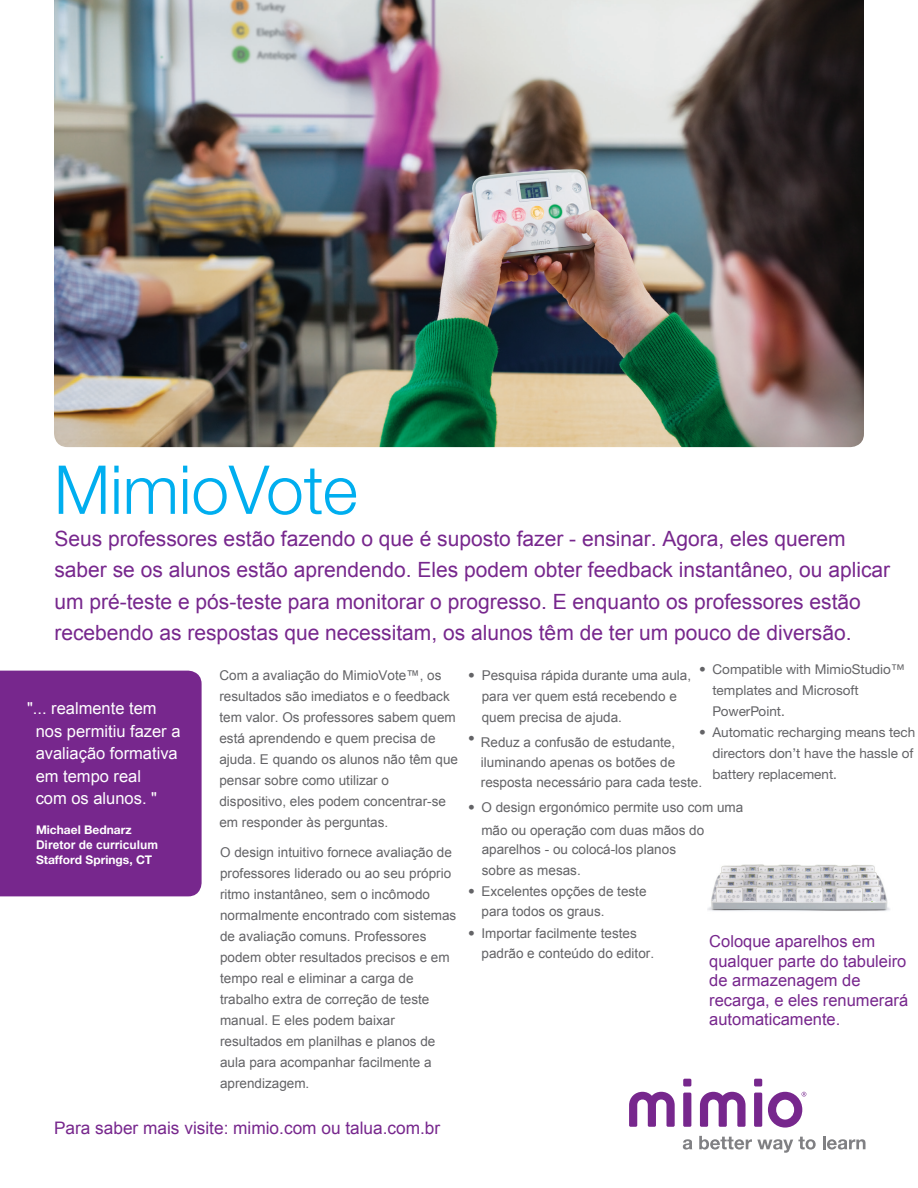
<style>
.page{position:relative;width:918px;height:1188px;background:#fff}
.page>*{position:absolute;margin:0;border:0;box-sizing:border-box;transform-origin:0 0}
.t1{font:300 67.5px "Helvetica Neue LTW1 G";color:#00aeef}
.t2{font:21px/31.5px "Arial";color:#77278d}
.t3{font:17.25px "Arial";color:#77278d}
.t4{font:16.5px/19.5px "Arial";color:#77278d}
.t5{font:16.5px/22.5px "Arial";color:#fff}
.t6{font:13.5px/21px "Arial";color:#636366}
.t7{font:13.5px/21px "Helvetica Neue LTW1 G";color:#636366}
.t8{font:700 12px "Helvetica Neue LTW1 G";color:#fff}
.t9{font:700 12px "Arial";color:#fff}
.s1{font-family:"Helvetica Neue LTW1 G"}
</style>
<div class="page">
<img style="left:54px;top:0;width:810px;height:447px">
<div style="left:0;top:671px;width:202px;height:225px;background:#77278d"></div>
<img style="left:707px;top:864px;width:183px;height:47px">
<svg style="left:629px;top:1092px;width:46px;height:35px"></svg>
<div style="left:683px;top:1093px;width:8px;height:34px;background:#77278d;border-radius:2px"></div>
<svg style="left:700px;top:1092px;width:46px;height:35px"></svg>
<div style="left:754px;top:1093px;width:8px;height:34px;background:#77278d;border-radius:2px"></div>
<div style="left:683px;top:1079px;width:8px;height:7px;background:#77278d;border-radius:2px"></div>
<div style="left:754px;top:1079px;width:8px;height:7px;background:#77278d;border-radius:2px"></div>
<svg style="left:683px;top:1139px;width:9px;height:11px"></svg>
<svg style="left:699px;top:1136px;width:117px;height:17px"></svg>
<svg style="left:823px;top:1136px;width:42px;height:14px"></svg>
<svg style="left:768px;top:1092px;width:38px;height:36px"></svg>
<h1 class="t1" style="left:54px;top:449px;width:305px">MimioVote</h1>
<p class="t2" style="left:54px;top:523px;width:837px">Seus professores estão fazendo o que é suposto fazer - ensinar. Agora, eles querem saber se os alunos estão aprendendo. Eles podem obter feedback instantâneo, ou aplicar um pré-teste e pós-teste para monitorar o progresso. E enquanto os professores estão recebendo as respostas que necessitam, os alunos têm de ter um pouco de diversão.</p>
<p class="t6" style="left:219px;top:665px;width:240px">Com a avaliação do MimioVote™, os resultados são imediatos e o feedback tem valor. Os professores sabem quem está aprendendo e quem precisa de ajuda. E quando os alunos não têm que pensar sobre como utilizar o dispositivo, eles podem concentrar-se em responder às perguntas.</p>
<p class="t6" style="left:220px;top:842px;width:238px">O design intuitivo fornece avaliação de professores liderado ou ao seu próprio ritmo instantâneo, sem o incômodo normalmente encontrado com sistemas de avaliação comuns. Professores podem obter resultados precisos e em tempo real e eliminar a carga de trabalho extra de correção de teste manual. E eles podem baixar resultados em planilhas e planos de aula para acompanhar facilmente a aprendizagem.</p>
<p class="t7" style="left:713px;top:658px;width:193px;text-indent:-14px">• Compatible with MimioStudio™ templates and Microsoft<br>PowerPoint.</p>
<p class="t7" style="left:713px;top:721px;width:204px;text-indent:-14px">• Automatic recharging means tech directors don’t have the hassle of battery replacement.</p>
<p class="t6" style="left:482px;top:665px;width:211px;text-indent:-14px"><span class="s1">•</span> Pesquisa rápida durante uma aula, para ver quem está recebendo e quem precisa de ajuda.</p>
<p class="t6" style="left:481px;top:732px;width:223px;line-height:20.1px;text-indent:-13px"><sup>•</sup> Reduz a confusão de estudante, iluminando apenas os botões de resposta necessário para cada teste.</p>
<p class="t6" style="left:481px;top:795px;width:263px;line-height:23.7px;text-indent:-13px"><span class="s1">•</span> O design ergonómico permite uso com uma mão ou operação com duas mãos do</p>
<p class="t6" style="left:482px;top:839px;width:196px">aparelhos - ou colocá-los planos sobre as mesas.</p>
<p class="t6" style="left:482px;top:881px;width:167px;line-height:20.1px;text-indent:-14px"><span class="s1">•</span> Excelentes opções de teste para todos os graus.</p>
<p class="t6" style="left:482px;top:923px;width:174px;line-height:20.1px;text-indent:-14px"><span class="s1">•</span> Importar facilmente testes padrão e conteúdo do editor.</p>
<p class="t5" style="left:36px;top:697px;width:146px;text-indent:-9px">"... realmente tem nos permitiu fazer a avaliação formativa em tempo real<br>com os alunos. "</p>
<p class="t8" style="left:36px;top:822px;width:97px">Michael Bednarz</p>
<p class="t9" style="left:36px;top:837px;width:124px">Diretor de curriculum</p>
<p class="t8" style="left:36px;top:852px;width:118px">Stafford Springs, CT</p>
<p class="t4" style="left:709px;top:932px;width:200px">Coloque aparelhos em qualquer parte do tabuleiro de armazenagem de recarga, e eles renumerará automaticamente.</p>
<p class="t3" style="left:54px;top:1117px;width:388px">Para saber mais visite: mimio.com ou talua.com.br</p>
</div>
